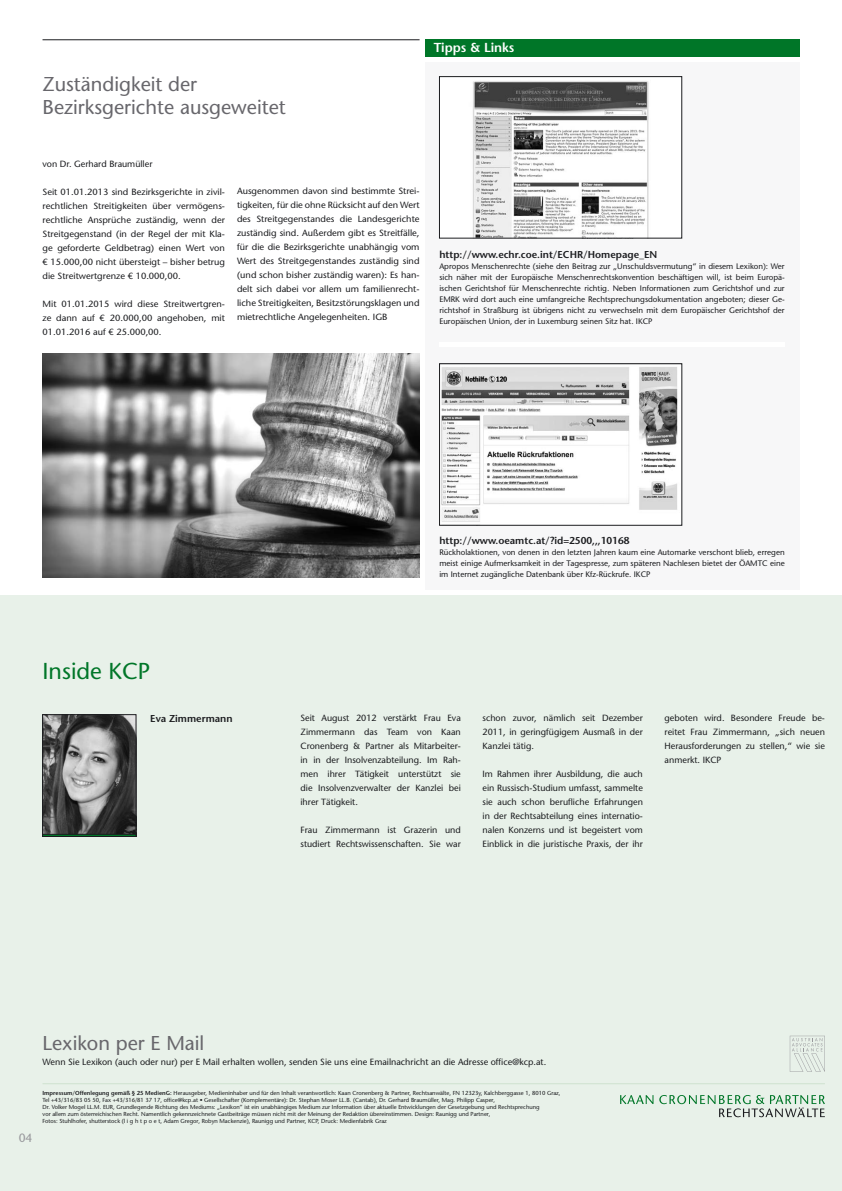
<style>
.page{position:relative;width:842px;height:1191px;background:#fff}
.page>*{position:absolute;margin:0;border:0;box-sizing:border-box;transform-origin:0 0}
.t1{font:500 23px "Stone Sans Std";color:#007628}
.t2{font:500 20px/23px "Stone Sans Std";color:#68676c}
.t3{font:600 13px "Stone Sans Std";color:#fff}
.t4{font:500 12px "Stone Sans Std";color:#98989c}
.t5{font:600 10px "Stone Sans Std";color:#1b1c1f}
.t6{font:500 9px/14px "Stone Sans Std";color:#1b1c1f;text-align:justify}
.t7{font:500 8px/11px "Stone Sans Std";color:#1b1c1f;text-align:justify}
.t8{font:500 5.8px/6.8px "Stone Sans Std";color:#1b1c1f}
.s1{font-weight:600}
</style>
<div class="page">
<img style="left:43px;top:353px;width:376px;height:224px">
<div style="left:0;top:595px;width:842px;height:596px;background:#e8f1e9"></div>
<svg style="left:790px;top:1035px;width:35px;height:36px"></svg>
<hr style="left:841px;top:428px;width:1px;height:162px;background:#b5d2b7">
<div style="left:425px;top:62px;width:374px;height:528px;background:#f7f7f8"></div>
<div style="left:425px;top:40px;width:374px;height:17px;background:#007628"></div>
<hr style="left:43px;top:40px;width:377px;height:1px;background:#1b1c1f">
<hr style="left:43px;top:1083px;width:782px;height:1px;background:#cfe2d0">
<svg style="left:620px;top:1095px;width:33px;height:9px"></svg>
<svg style="left:659px;top:1095px;width:166px;height:22px"></svg>
<hr style="left:439px;top:342px;width:346px;height:4px;background:#fff">
<img style="left:441px;top:367px;width:237px;height:155px">
<img style="left:473px;top:81px;width:176px;height:155px">
<img style="left:45px;top:716px;width:89px;height:118px">
<div style="left:43px;top:714px;width:93px;height:122px;border:1px solid #1b1c1f"></div>
<div style="left:43px;top:834px;width:93px;height:2px;background:#007628;border:1px solid #1b1c1f"></div>
<h2 class="t2" style="left:43px;top:73px;width:245px">Zuständigkeit der<br>Bezirksgerichte ausgeweitet</h2>
<h3 class="t3" style="left:434px;top:40px;width:82px">Tipps &amp; Links</h3>
<p class="t6" style="left:43px;top:156px;width:111px">von Dr. Gerhard Braumüller</p>
<p class="t6" style="left:43px;top:184px;width:184px">Seit 01.01.2013 sind Bezirksgerichte in zivil&shy;rechtlichen Streitigkeiten über vermögens&shy;rechtliche Ansprüche zuständig, wenn der Streitgegenstand (in der Regel der mit Kla&shy;ge geforderte Geldbetrag) einen Wert von € 15.000,00 nicht übersteigt – bisher betrug die Streitwertgrenze € 10.000,00.</p>
<p class="t6" style="left:43px;top:296px;width:184px">Mit 01.01.2015 wird diese Streitwertgren&shy;ze dann auf € 20.000,00 angehoben, mit 01.01.2016 auf € 25.000,00.</p>
<p class="t6" style="left:237px;top:184px;width:184px">Ausgenommen davon sind bestimmte Strei&shy;tigkeiten, für die ohne Rücksicht auf den Wert des Streitgegenstandes die Landesgerichte zuständig sind. Außerdem gibt es Streitfälle, für die die Bezirksgerichte unabhängig vom Wert des Streitgegenstandes zuständig sind (und schon bisher zuständig waren): Es han&shy;delt sich dabei vor allem um familienrecht&shy;liche Streitigkeiten, Besitzstörungsklagen und mietrechtliche Angelegenheiten. IGB</p>
<p class="t5" style="left:439px;top:248px;width:220px">http://www.echr.coe.int/ECHR/Homepage_EN</p>
<p class="t7" style="left:439px;top:260px;width:347px">Apropos Menschenrechte (siehe den Beitrag zur „Unschuldsvermutung“ in diesem Lexikon): Wer sich näher mit der Europäische Menschenrechtskonvention beschäftigen will, ist beim Europä&shy;ischen Gerichtshof für Menschenrechte richtig. Neben Informationen zum Gerichtshof und zur EMRK wird dort auch eine umfangreiche Rechtsprechungsdokumentation angeboten; dieser Ge&shy;richtshof in Straßburg ist übrigens nicht zu verwechseln mit dem Europäischer Gerichtshof der Europäischen Union, der in Luxemburg seinen Sitz hat. IKCP</p>
<h1 class="t1" style="left:43px;top:657px;width:109px">Inside KCP</h1>
<p class="t5" style="left:150px;top:712px;width:84px">Eva Zimmermann</p>
<p class="t5" style="left:439px;top:534px;width:192px">http://www.oeamtc.at/?id=2500,,,10168</p>
<p class="t7" style="left:439px;top:546px;width:347px">Rückholaktionen, von denen in den letzten Jahren kaum eine Automarke verschont blieb, erregen meist einige Aufmerksamkeit in der Tagespresse, zum späteren Nachlesen bietet der ÖAMTC eine im Internet zugängliche Datenbank über Kfz-Rückrufe. IKCP</p>
<p class="t6" style="left:300px;top:711px;width:162px">Seit August 2012 verstärkt Frau Eva Zimmermann das Team von Kaan Cronenberg &amp; Partner als Mitarbeiter&shy;in in der Insolvenzabteilung. Im Rah&shy;men ihrer Tätigkeit unterstützt sie die Insolvenzverwalter der Kanzlei bei ihrer Tätigkeit.</p>
<p class="t6" style="left:300px;top:823px;width:162px">Frau Zimmermann ist Grazerin und studiert Rechtswissenschaften. Sie war</p>
<p class="t6" style="left:483px;top:711px;width:162px">schon zuvor, nämlich seit Dezember 2011, in geringfügigem Ausmaß in der Kanzlei tätig.</p>
<p class="t6" style="left:483px;top:767px;width:162px">Im Rahmen ihrer Ausbildung, die auch ein Russisch-Studium umfasst, sammelte sie auch schon berufliche Erfahrungen in der Rechtsabteilung eines internatio&shy;nalen Konzerns und ist begeistert vom Einblick in die juristische Praxis, der ihr</p>
<p class="t6" style="left:665px;top:711px;width:162px">geboten wird. Besondere Freude be&shy;reitet Frau Zimmermann, „sich neuen Herausforderungen zu stellen,“ wie sie anmerkt. IKCP</p>
<h3 class="t4" style="left:19px;top:1130px;width:15px">04</h3>
<h2 class="t2" style="left:43px;top:1032px;width:163px">Lexikon per E Mail</h2>
<p class="t6" style="left:43px;top:1054px;width:505px">Wenn Sie Lexikon (auch oder nur) per E Mail erhalten wollen, senden Sie uns eine Emailnachricht an die Adresse office@kcp.at.</p>
<p class="t8" style="left:43px;top:1090px;width:519px"><span class="s1">Impressum/Offenlegung gemäß § 25 MedienG:</span> Herausgeber, Medieninhaber und für den Inhalt verantwortlich: Kaan Cronenberg &amp; Partner, Rechtsanwälte, FN 12323y, Kalchberggasse 1, 8010 Graz, Tel +43/316/83 05 50, Fax +43/316/81 37 17, office@kcp.at • Gesellschafter (Komplementäre): Dr. Stephan Moser LL.B. (Cantab), Dr. Gerhard Braumüller, Mag. Philipp Casper,<br>Dr. Volker Mogel LL.M. EUR, Grundlegende Richtung des Mediums: „Lexikon” ist ein unabhängiges Medium zur Information über aktuelle Entwicklungen der Gesetzgebung und Rechtsprechung<br>vor allem zum österreichischen Recht. Namentlich gekennzeichnete Gastbeiträge müssen nicht mit der Meinung der Redaktion übereinstimmen. Design: Raunigg und Partner,<br>Fotos: Stuhlhofer, shutterstock (l i g h t p o e t, Adam Gregor, Robyn Mackenzie), Raunigg und Partner, KCP, Druck: Medienfabrik Graz</p>
</div>
